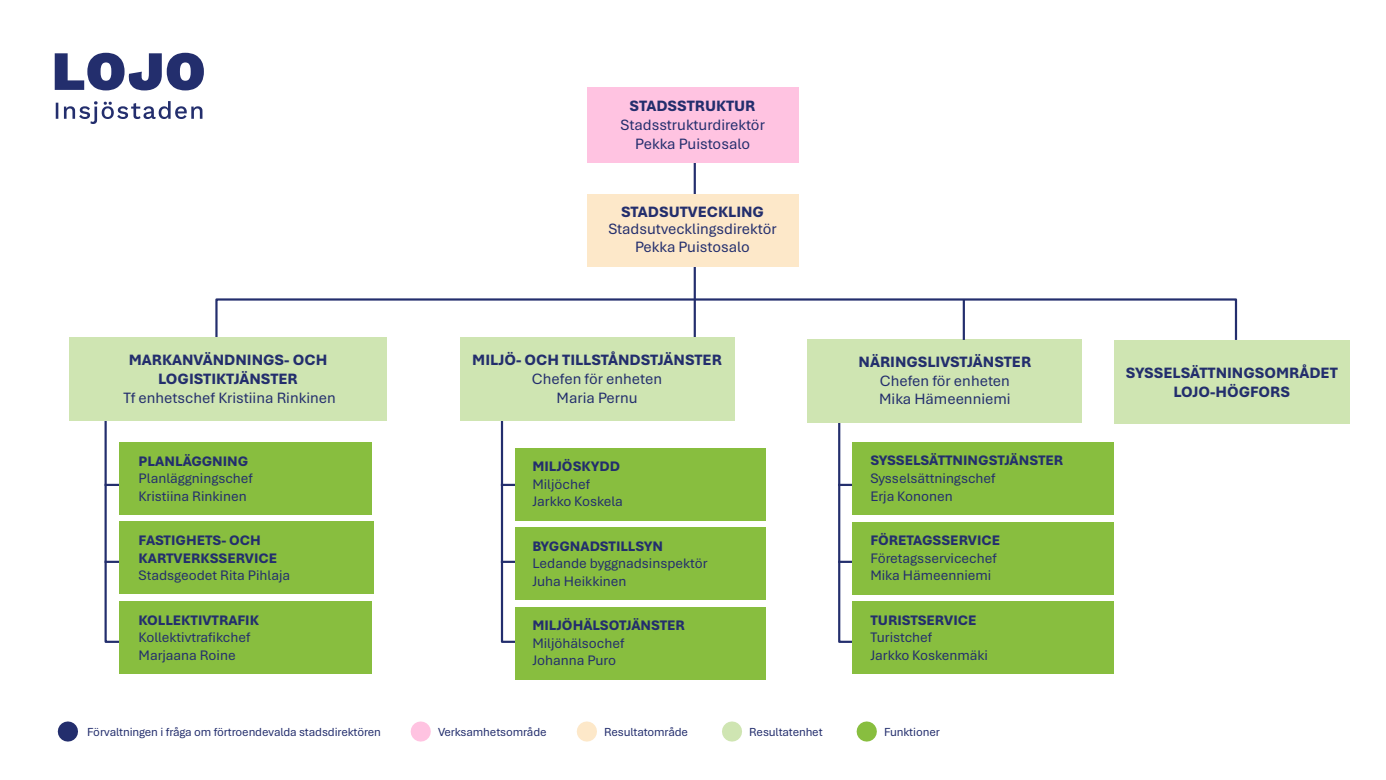
<style>
.page{position:relative;width:1386px;height:780px;background:#fff}
.page>*{position:absolute;margin:0;border:0;box-sizing:border-box;transform-origin:0 0}
.t1{font:800 15.75px/18.9px "Aptos";color:#232e6d;text-align:center}
.t2{font:15.75px/18.9px "Aptos";color:#232e6d;text-align:center}
.t3{font:14.53px/17.3px "Aptos";color:#232e6d}
.t4{font:800 14.53px/17.3px "Aptos";color:#232e6d}
.t5{font:12.25px "Aptos";letter-spacing:-.01em;color:#232e6d}
.s1{font-weight:400}
.s2{font-weight:800}
</style>
<div class="page">
<svg style="left:55px;top:53px;width:149px;height:71px"></svg>
<div style="left:215px;top:298px;width:1021px;height:43px;border:2px solid #232e6d"></div>
<hr style="left:693px;top:162px;width:3px;height:178px;background:#232e6d">
<svg style="left:104px;top:421px;width:17px;height:222px"></svg>
<svg style="left:500px;top:421px;width:17px;height:222px"></svg>
<svg style="left:837px;top:422px;width:17px;height:221px"></svg>
<div style="left:119px;top:442px;width:253px;height:72px;background:#88be3f"></div>
<div style="left:515px;top:447px;width:251px;height:73px;background:#88be3f"></div>
<div style="left:852px;top:442px;width:261px;height:72px;background:#88be3f"></div>
<div style="left:119px;top:521px;width:254px;height:73px;background:#88be3f"></div>
<div style="left:515px;top:527px;width:251px;height:72px;background:#88be3f"></div>
<div style="left:852px;top:521px;width:261px;height:73px;background:#88be3f"></div>
<div style="left:119px;top:601px;width:253px;height:72px;background:#88be3f"></div>
<div style="left:515px;top:606px;width:251px;height:73px;background:#88be3f"></div>
<div style="left:852px;top:601px;width:261px;height:72px;background:#88be3f"></div>
<div style="left:586px;top:194px;width:212px;height:72px;background:#fde8c9"></div>
<div style="left:586px;top:87px;width:212px;height:76px;background:#ffc3e1"></div>
<div style="left:70px;top:337px;width:316px;height:84px;background:#cfe5b2"></div>
<div style="left:459px;top:337px;width:275px;height:84px;background:#cfe5b2"></div>
<div style="left:807px;top:338px;width:275px;height:84px;background:#cfe5b2"></div>
<div style="left:1113px;top:340px;width:236px;height:84px;background:#cfe5b2"></div>
<hr style="left:962px;top:299px;width:2px;height:41px;background:#232e6d">
<svg style="left:410px;top:721px;width:21px;height:20px"></svg>
<svg style="left:576px;top:721px;width:21px;height:20px"></svg>
<svg style="left:722px;top:721px;width:20px;height:20px"></svg>
<svg style="left:856px;top:721px;width:20px;height:20px"></svg>
<svg style="left:58px;top:721px;width:20px;height:20px"></svg>
<p class="t1" style="left:629px;top:95px;width:127px">STADSSTRUKTUR</p>
<p class="t2" style="left:620px;top:114px;width:146px">Stadsstrukturdirektör<br>Pekka Puistosalo</p>
<p class="t1" style="left:621px;top:201px;width:144px">STADSUTVECKLING</p>
<p class="t2" style="left:608px;top:219px;width:170px">Stadsutvecklingsdirektör</p>
<p class="t2" style="left:635px;top:236px;width:116px">Pekka Puistosalo</p>
<p class="t1" style="left:123px;top:350px;width:214px">MARKANVÄNDNINGS- OCH<br>LOGISTIKTJÄNSTER<br><span class="s1">Tf enhetschef Kristiina Rinkinen</span></p>
<p class="t1" style="left:472px;top:350px;width:251px">MILJÖ- OCH TILLSTÅNDSTJÄNSTER<br><span class="s1">Chefen för enheten<br>Maria Pernu</span></p>
<p class="t2" style="left:858px;top:351px;width:174px"><span class="s2">NÄRINGSLIVSTJÄNSTER<br></span>Chefen för enheten<br>Mika Hämeenniemi</p>
<p class="t1" style="left:1125px;top:362px;width:214px">SYSSELSÄTTNINGSOMRÅDET</p>
<p class="t1" style="left:1173px;top:381px;width:118px">LOJO-HÖGFORS</p>
<p class="t4" style="left:138px;top:451px;width:111px">PLANLÄGGNING</p>
<p class="t3" style="left:138px;top:469px;width:116px">Planläggningschef<br>Kristiina Rinkinen</p>
<p class="t4" style="left:532px;top:457px;width:89px">MILJÖSKYDD</p>
<p class="t3" style="left:532px;top:474px;width:92px">Miljöchef<br>Jarkko Koskela</p>
<p class="t4" style="left:138px;top:531px;width:153px">FASTIGHETS- OCH<br>KARTVERKSSERVICE<br><span class="s1">Stadsgeodet Rita Pihlaja</span></p>
<p class="t4" style="left:532px;top:536px;width:132px">BYGGNADSTILLSYN</p>
<p class="t3" style="left:532px;top:554px;width:177px">Ledande byggnadsinspektör<br>Juha Heikkinen</p>
<p class="t4" style="left:138px;top:610px;width:122px">KOLLEKTIVTRAFIK</p>
<p class="t3" style="left:138px;top:628px;width:113px">Kollektivtrafikchef<br>Marjaana Roine</p>
<p class="t4" style="left:532px;top:616px;width:154px">MILJÖHÄLSOTJÄNSTER</p>
<p class="t3" style="left:532px;top:633px;width:94px">Miljöhälsochef<br>Johanna Puro</p>
<p class="t4" style="left:870px;top:451px;width:194px">SYSSELSÄTTNINGSTJÄNSTER</p>
<p class="t3" style="left:870px;top:469px;width:127px">Sysselsättningschef<br>Erja Kononen</p>
<p class="t3" style="left:870px;top:530px;width:131px"><span class="s2">FÖRETAGSSERVICE<br></span>Företagsservicechef<br>Mika Hämeenniemi</p>
<p class="t3" style="left:870px;top:610px;width:119px"><span class="s2">TURISTSERVICE<br></span>Turistchef<br>Jarkko Koskenmäki</p>
<p class="t5" style="left:87px;top:723px;width:295px">Förvaltningen i fråga om förtroendevalda stadsdirektören</p>
<p class="t5" style="left:438px;top:723px;width:110px">Verksamhetsområde</p>
<p class="t5" style="left:604px;top:723px;width:85px">Resultatområde</p>
<p class="t5" style="left:749px;top:723px;width:75px">Resultatenhet</p>
<p class="t5" style="left:884px;top:723px;width:57px">Funktioner</p>
</div>
